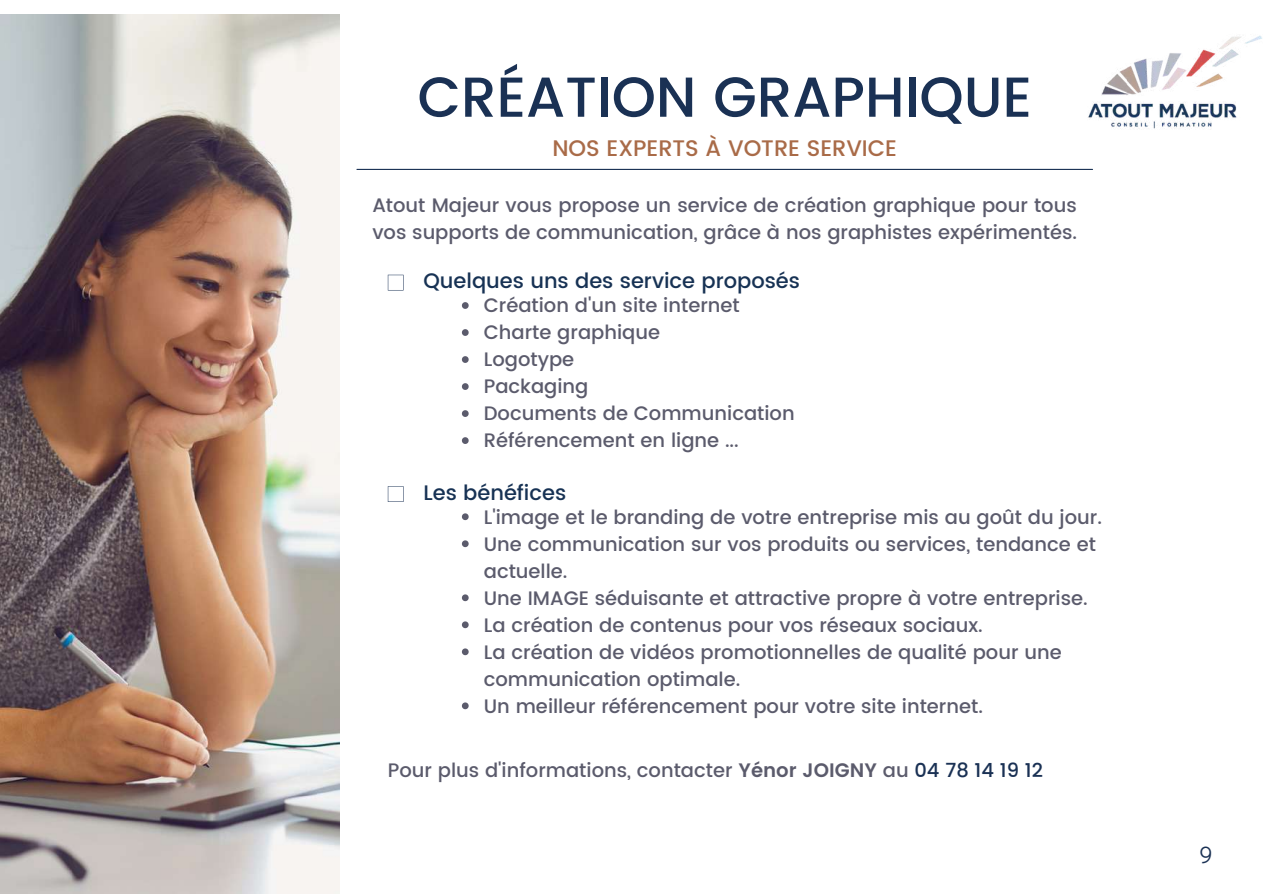
<style>
.page{position:relative;width:1263px;height:894px;background:#fff}
.page>*{position:absolute;margin:0;border:0;box-sizing:border-box;transform-origin:0 0}
.t1{font:500 56.25px "Poppins";color:#1a3154}
.t2{font:23.4px "Didact Gothic";color:#1a3154}
.t3{font:500 22.5px "Poppins";color:#a96b48}
.t4{font:500 21px "Poppins";color:#173254}
.t5{font:500 19.5px/27px "Poppins";color:#5b5b6c}
.s1{font-weight:600}
.s2{color:#1a3154}
</style>
<div class="page">
<svg style="left:388px;top:275px;width:16px;height:15px"></svg>
<img style="left:0;top:14px;width:340px;height:879px">
<svg style="left:462px;top:513px;width:7px;height:7px"></svg>
<svg style="left:462px;top:540px;width:7px;height:7px"></svg>
<svg style="left:462px;top:594px;width:7px;height:7px"></svg>
<svg style="left:462px;top:621px;width:7px;height:7px"></svg>
<svg style="left:462px;top:648px;width:7px;height:7px"></svg>
<svg style="left:462px;top:702px;width:7px;height:7px"></svg>
<svg style="left:462px;top:302px;width:7px;height:7px"></svg>
<svg style="left:462px;top:329px;width:7px;height:7px"></svg>
<svg style="left:462px;top:356px;width:7px;height:7px"></svg>
<svg style="left:462px;top:383px;width:7px;height:7px"></svg>
<svg style="left:462px;top:410px;width:7px;height:7px"></svg>
<svg style="left:462px;top:437px;width:7px;height:7px"></svg>
<svg style="left:388px;top:486px;width:16px;height:16px"></svg>
<hr style="left:357px;top:169px;width:735px;height:1px;background:#1a3154">
<img style="left:1088px;top:35px;width:174px;height:94px">
<h1 class="t1" style="left:417px;top:64px;width:616px">CRÉATION GRAPHIQUE</h1>
<p class="t3" style="left:552px;top:135px;width:346px">NOS EXPERTS À VOTRE SERVICE</p>
<p class="t5" style="left:372px;top:192px;width:706px">Atout Majeur vous propose un service de création graphique pour tous vos supports de communication, grâce à nos graphistes expérimentés.</p>
<p class="t4" style="left:423px;top:268px;width:378px">Quelques uns des service proposés</p>
<p class="t5" style="left:484px;top:292px;width:312px">Création d'un site internet<br>Charte graphique<br>Logotype<br>Packaging<br>Documents de Communication<br>Référencement en ligne ...</p>
<p class="t4" style="left:423px;top:480px;width:144px">Les bénéfices</p>
<p class="t5" style="left:484px;top:503px;width:620px">L'image et le branding de votre entreprise mis au goût du jour.<br>Une communication sur vos produits ou services, tendance et actuelle.<br>Une IMAGE séduisante et attractive propre à votre entreprise.<br>La création de contenus pour vos réseaux sociaux.<br>La création de vidéos promotionnelles de qualité pour une communication optimale.<br>Un meilleur référencement pour votre site internet.</p>
<p class="t5" style="left:388px;top:756px;width:657px">Pour plus d'informations, contacter <span class="s1">Yénor JOIGNY</span> au <span class="s2">04 78 14 19 12</span></p>
<p class="t2" style="left:1199px;top:838px;width:15px">9</p>
</div>
